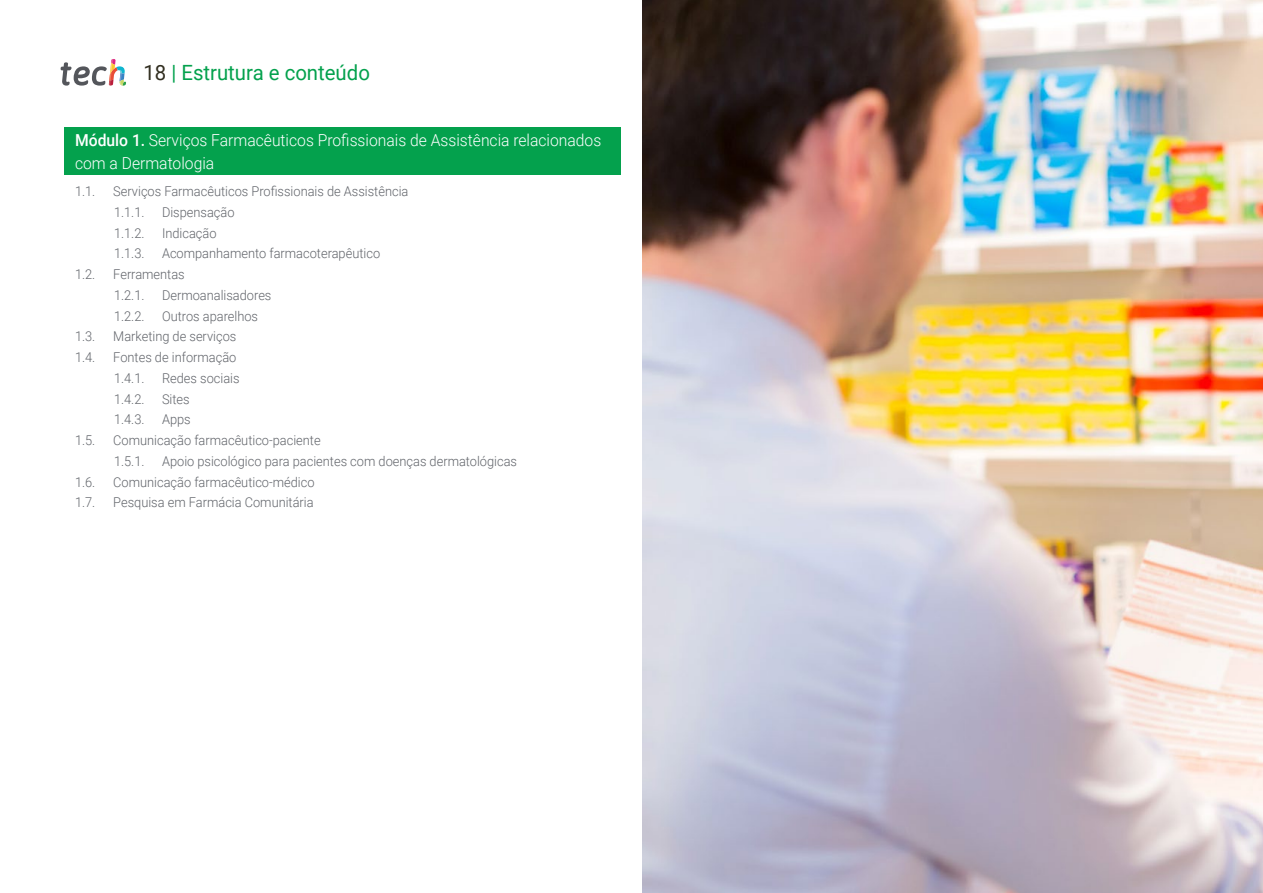
<style>
.page{position:relative;width:1263px;height:893px;background:#fff}
.page>*{position:absolute;margin:0;border:0;box-sizing:border-box;transform-origin:0 0}
.t1{font:21px "Roboto";color:#04a14d}
.t2{font:300 16.5px/22.5px "Roboto";color:#fff;scale:.95 1}
.t3{font:300 13.5px/20.7px "Roboto";color:#61646a;scale:.95 1}
.s1{color:#312e20}
.s2{color:#01a14c}
.s3{font-weight:500}
</style>
<div class="page">
<div style="left:64px;top:128px;width:557px;height:47px;background:#04a14d"></div>
<img style="left:642px;top:0;width:621px;height:893px">
<svg style="left:61px;top:59px;width:65px;height:27px"></svg>
<h1 class="t1" style="left:144px;top:57px;width:228px"><span class="s1">18</span> <span class="s2">|</span> Estrutura e conteúdo</h1>
<p class="t2" style="left:75px;top:129px;width:555px"><span class="s3">Módulo 1.</span> Serviços Farmacêuticos Profissionais de Assistência relacionados com a Dermatologia</p>
<p class="t3" style="left:75px;top:180px;width:23px">1.1.</p>
<p class="t3" style="left:113px;top:180px;width:312px">Serviços Farmacêuticos Profissionais de Assistência<br>1.1.1.</p>
<p class="t3" style="left:162px;top:201px;width:78px">Dispensação</p>
<p class="t3" style="left:114px;top:222px;width:34px">1.1.2.</p>
<p class="t3" style="left:162px;top:222px;width:59px">Indicação</p>
<p class="t3" style="left:114px;top:243px;width:34px">1.1.3.</p>
<p class="t3" style="left:162px;top:243px;width:231px">Acompanhamento farmacoterapêutico</p>
<p class="t3" style="left:75px;top:263px;width:23px">1.2.</p>
<p class="t3" style="left:113px;top:263px;width:77px">Ferramentas<br>1.2.1.</p>
<p class="t3" style="left:162px;top:284px;width:117px">Dermoanalisadores</p>
<p class="t3" style="left:114px;top:305px;width:34px">1.2.2.</p>
<p class="t3" style="left:162px;top:305px;width:103px">Outros aparelhos</p>
<p class="t3" style="left:75px;top:326px;width:23px">1.3.</p>
<p class="t3" style="left:113px;top:326px;width:131px">Marketing de serviços</p>
<p class="t3" style="left:75px;top:346px;width:23px">1.4.</p>
<p class="t3" style="left:113px;top:346px;width:131px">Fontes de informação<br>1.4.1.</p>
<p class="t3" style="left:162px;top:367px;width:83px">Redes sociais</p>
<p class="t3" style="left:114px;top:388px;width:34px">1.4.2.</p>
<p class="t3" style="left:162px;top:388px;width:31px">Sites</p>
<p class="t3" style="left:114px;top:409px;width:34px">1.4.3.</p>
<p class="t3" style="left:162px;top:409px;width:32px">Apps</p>
<p class="t3" style="left:75px;top:429px;width:23px">1.5.</p>
<p class="t3" style="left:113px;top:429px;width:220px">Comunicação farmacêutico-paciente<br>1.5.1.</p>
<p class="t3" style="left:162px;top:450px;width:375px">Apoio psicológico para pacientes com doenças dermatológicas</p>
<p class="t3" style="left:75px;top:471px;width:23px">1.6.</p>
<p class="t3" style="left:113px;top:471px;width:213px">Comunicação farmacêutico-médico</p>
<p class="t3" style="left:75px;top:492px;width:23px">1.7.</p>
<p class="t3" style="left:113px;top:492px;width:212px">Pesquisa em Farmácia Comunitária</p>
</div>
